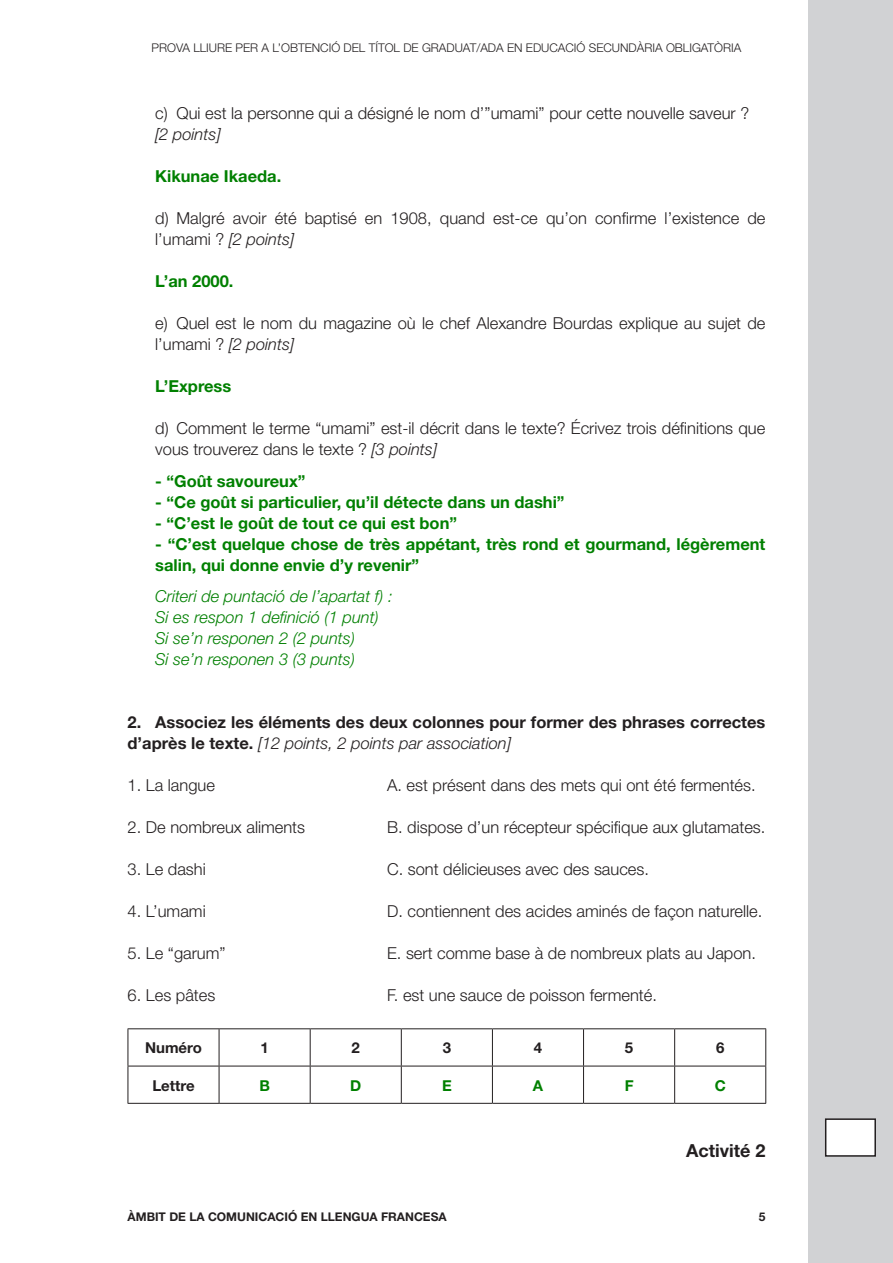
<style>
.page{position:relative;width:893px;height:1263px;background:#fff}
.page>*{position:absolute;margin:0;border:0;box-sizing:border-box;transform-origin:0 0}
.Text{font:700 18px "Helvetica Neue";color:#231f20}
.Subpregunta{font:300 16.5px/21px "Helvetica Neue";color:#231f20}
.Text-2{font:300 16.5px "Helvetica Neue";color:#231f20}
.Text_pauta_entrat{font:700 16.5px/21px "Helvetica Neue";color:#008000}
.Pregunta{font:700 16.5px/21px "Helvetica Neue";color:#231f20}
.Text_pauta_entrat-2{font:italic 300 16.5px "Helvetica Neue";color:#008000}
.Subpregunta-2{font:italic 300 16.5px "Helvetica Neue";color:#231f20}
.Requadre{font:700 15px "Helvetica Neue";color:#231f20}
.Requadre-2{font:700 15px "Helvetica Neue";color:#008000}
.t1{font:300 12px "Helvetica Neue";color:#231f20}
.t2{font:700 12px "Helvetica Neue";color:#231f20}
.s1{font-style:italic}
.s2{font-weight:300;font-style:italic}
</style>
<div class="page">
<div style="left:808px;top:0;width:85px;height:1263px;background:#d1d2d4"></div>
<hr style="left:128px;top:1028px;width:91px;height:1px;background:#231f20">
<hr style="left:128px;top:1029px;width:1px;height:37px;background:#231f20">
<hr style="left:219px;top:1028px;width:91px;height:1px;background:#231f20">
<hr style="left:219px;top:1029px;width:1px;height:37px;background:#231f20">
<hr style="left:310px;top:1028px;width:91px;height:1px;background:#231f20">
<hr style="left:310px;top:1029px;width:1px;height:37px;background:#231f20">
<hr style="left:401px;top:1028px;width:91px;height:1px;background:#231f20">
<hr style="left:401px;top:1029px;width:1px;height:37px;background:#231f20">
<hr style="left:492px;top:1028px;width:92px;height:1px;background:#231f20">
<hr style="left:492px;top:1029px;width:1px;height:37px;background:#231f20">
<hr style="left:584px;top:1028px;width:91px;height:1px;background:#231f20">
<hr style="left:583px;top:1029px;width:1px;height:37px;background:#231f20">
<hr style="left:675px;top:1028px;width:91px;height:1px;background:#231f20">
<hr style="left:674px;top:1029px;width:1px;height:37px;background:#231f20">
<hr style="left:765px;top:1029px;width:1px;height:37px;background:#231f20">
<hr style="left:128px;top:1066px;width:91px;height:1px;background:#231f20">
<hr style="left:128px;top:1066px;width:1px;height:37px;background:#231f20">
<hr style="left:219px;top:1066px;width:91px;height:1px;background:#231f20">
<hr style="left:219px;top:1066px;width:1px;height:37px;background:#231f20">
<hr style="left:310px;top:1066px;width:91px;height:1px;background:#231f20">
<hr style="left:310px;top:1066px;width:1px;height:37px;background:#231f20">
<hr style="left:401px;top:1066px;width:91px;height:1px;background:#231f20">
<hr style="left:401px;top:1066px;width:1px;height:37px;background:#231f20">
<hr style="left:492px;top:1066px;width:92px;height:1px;background:#231f20">
<hr style="left:492px;top:1066px;width:1px;height:37px;background:#231f20">
<hr style="left:584px;top:1066px;width:91px;height:1px;background:#231f20">
<hr style="left:583px;top:1066px;width:1px;height:37px;background:#231f20">
<hr style="left:675px;top:1066px;width:91px;height:1px;background:#231f20">
<hr style="left:674px;top:1066px;width:1px;height:37px;background:#231f20">
<hr style="left:765px;top:1066px;width:1px;height:37px;background:#231f20">
<hr style="left:128px;top:1103px;width:91px;height:1px;background:#231f20">
<hr style="left:219px;top:1103px;width:91px;height:1px;background:#231f20">
<hr style="left:310px;top:1103px;width:91px;height:1px;background:#231f20">
<hr style="left:401px;top:1103px;width:91px;height:1px;background:#231f20">
<hr style="left:492px;top:1103px;width:92px;height:1px;background:#231f20">
<hr style="left:584px;top:1103px;width:91px;height:1px;background:#231f20">
<hr style="left:675px;top:1103px;width:91px;height:1px;background:#231f20">
<div style="left:826px;top:1119px;width:49px;height:37px;background:#fff"></div>
<div style="left:825px;top:1118px;width:51px;height:39px;border:2px solid #231f20"></div>
<p class="t1" style="left:152px;top:40px;width:591px">PROVA LLIURE PER A L’OBTENCIÓ DEL TÍTOL DE GRADUAT/ADA EN EDUCACIÓ SECUNDÀRIA OBLIGATÒRIA</p>
<p class="Subpregunta" style="left:155px;top:103px;width:595px">c) Qui est la personne qui a désigné le nom d’”umami” pour cette nouvelle saveur ?</p>
<p class="Subpregunta-2" style="left:155px;top:125px;width:67px">[2 points]</p>
<p class="Text_pauta_entrat" style="left:155px;top:166px;width:128px">Kikunae Ikaeda.</p>
<p class="Subpregunta" style="left:155px;top:208px;width:612px">d) Malgré avoir été baptisé en 1908, quand est-ce qu’on confirme l’existence de l’umami ? <span class="s1">[2 points]</span></p>
<p class="Text_pauta_entrat" style="left:155px;top:271px;width:80px">L’an 2000.</p>
<p class="Subpregunta" style="left:155px;top:313px;width:612px">e) Quel est le nom du magazine où le chef Alexandre Bourdas explique au sujet de l’umami ? <span class="s1">[2 points]</span></p>
<p class="Text_pauta_entrat" style="left:155px;top:376px;width:78px">L’Express</p>
<p class="Subpregunta" style="left:155px;top:418px;width:612px">d) Comment le terme “umami” est-il décrit dans le texte? Écrivez trois définitions que vous trouverez dans le texte ? <span class="s1">[3 points]</span></p>
<p class="Text_pauta_entrat" style="left:155px;top:470px;width:152px">- “Goût savoureux”</p>
<p class="Text_pauta_entrat" style="left:155px;top:491px;width:411px">- “Ce goût si particulier, qu’il détecte dans un dashi”</p>
<p class="Text_pauta_entrat" style="left:155px;top:512px;width:303px">- “C’est le goût de tout ce qui est bon”</p>
<p class="Text_pauta_entrat" style="left:155px;top:533px;width:612px">- “C’est quelque chose de très appétant, très rond et gourmand, légèrement salin, qui donne envie d’y revenir”</p>
<p class="Text_pauta_entrat-2" style="left:155px;top:587px;width:239px">Criteri de puntació de l’apartat f) :</p>
<p class="Text_pauta_entrat-2" style="left:155px;top:608px;width:225px">Si es respon 1 definició (1 punt)</p>
<p class="Text_pauta_entrat-2" style="left:155px;top:629px;width:201px">Si se’n responen 2 (2 punts)</p>
<p class="Text_pauta_entrat-2" style="left:155px;top:650px;width:201px">Si se’n responen 3 (3 punts)</p>
<p class="Pregunta" style="left:128px;top:712px;width:639px">2. Associez les éléments des deux colonnes pour former des phrases correctes d’après le texte. <span class="s2">[12 points, 2 points par association]</span></p>
<p class="Text-2" style="left:128px;top:775px;width:89px">1. La langue</p>
<p class="Text-2" style="left:387px;top:775px;width:370px">A. est présent dans des mets qui ont été fermentés.</p>
<p class="Text-2" style="left:128px;top:817px;width:179px">2. De nombreux aliments</p>
<p class="Text-2" style="left:387px;top:817px;width:380px">B. dispose d’un récepteur spécifique aux glutamates.</p>
<p class="Text-2" style="left:128px;top:859px;width:80px">3. Le dashi</p>
<p class="Text-2" style="left:387px;top:859px;width:263px">C. sont délicieuses avec des sauces.</p>
<p class="Text-2" style="left:128px;top:901px;width:80px">4. L’umami</p>
<p class="Text-2" style="left:387px;top:901px;width:377px">D. contiennent des acides aminés de façon naturelle.</p>
<p class="Text-2" style="left:128px;top:943px;width:100px">5. Le “garum”</p>
<p class="Text-2" style="left:387px;top:943px;width:370px">E. sert comme base à de nombreux plats au Japon.</p>
<p class="Text-2" style="left:128px;top:985px;width:89px">6. Les pâtes</p>
<p class="Text-2" style="left:387px;top:985px;width:271px">F. est une sauce de poisson fermenté.</p>
<p class="Requadre" style="left:145px;top:1039px;width:58px">Numéro</p>
<p class="Requadre" style="left:260px;top:1039px;width:10px">1</p>
<p class="Requadre" style="left:352px;top:1039px;width:10px">2</p>
<p class="Requadre" style="left:443px;top:1039px;width:10px">3</p>
<p class="Requadre" style="left:534px;top:1039px;width:10px">4</p>
<p class="Requadre" style="left:625px;top:1039px;width:10px">5</p>
<p class="Requadre" style="left:716px;top:1039px;width:10px">6</p>
<p class="Requadre" style="left:152px;top:1076px;width:44px">Lettre</p>
<p class="Requadre-2" style="left:259px;top:1076px;width:12px">B</p>
<p class="Requadre-2" style="left:350px;top:1076px;width:13px">D</p>
<p class="Requadre-2" style="left:442px;top:1076px;width:11px">E</p>
<p class="Requadre-2" style="left:533px;top:1076px;width:12px">A</p>
<p class="Requadre-2" style="left:625px;top:1076px;width:10px">F</p>
<p class="Requadre-2" style="left:715px;top:1076px;width:13px">C</p>
<p class="Text" style="left:686px;top:1139px;width:81px">Activité 2</p>
<p class="t2" style="left:128px;top:1209px;width:321px">ÀMBIT DE LA COMUNICACIÓ EN LLENGUA FRANCESA</p>
<p class="t2" style="left:759px;top:1209px;width:8px">5</p>
</div>
